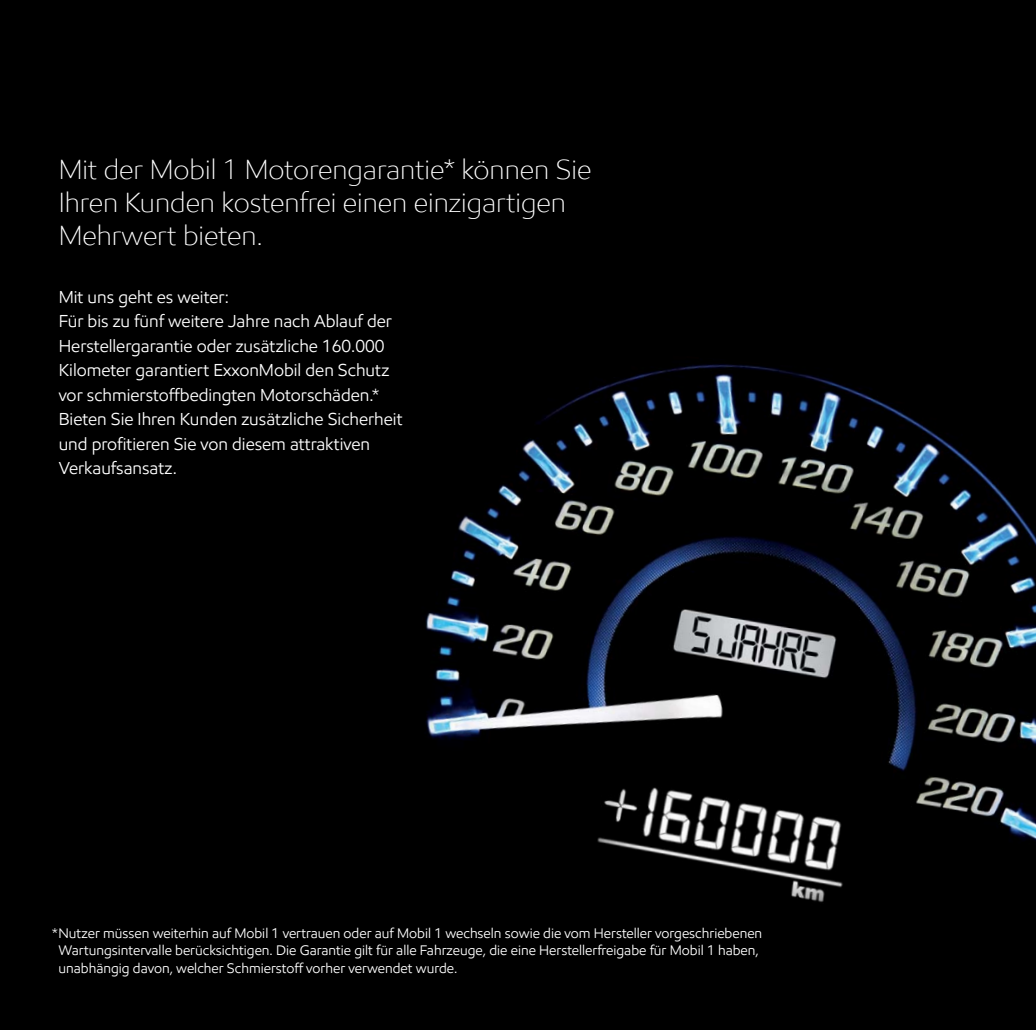
<style>
.page{position:relative;width:1036px;height:1030px;background:#000}
.page>*{position:absolute;margin:0;border:0;box-sizing:border-box;transform-origin:0 0}
.t1{font:300 28px/33.2px "E Mprint";color:#fff}
.t2{font:17.5px/24.5px "E Mprint";color:#fff}
.t3{font:14px/17.5px "E Mprint";color:#fff}
</style>
<div class="page">
<img style="left:425px;top:364px;width:611px;height:538px">
<h1 class="t1" style="left:59px;top:152px;width:534px">Mit der Mobil 1 Motorengarantie* können Sie<br>Ihren Kunden kostenfrei einen einzigartigen<br>Mehrwert bieten.</h1>
<p class="t2" style="left:59px;top:284px;width:345px">Mit uns geht es weiter:<br>Für bis zu fünf weitere Jahre nach Ablauf der Herstellergarantie oder zusätzliche 160.000<br>Kilometer garantiert ExxonMobil den Schutz vor schmierstoffbedingten Motorschäden.* Bieten Sie Ihren Kunden zusätzliche Sicherheit und profitieren Sie von diesem attraktiven Verkaufsansatz.</p>
<p class="t3" style="left:59px;top:924px;width:705px;text-indent:-6px">* Nutzer müssen weiterhin auf Mobil 1 vertrauen oder auf Mobil 1 wechseln sowie die vom Hersteller vorgeschriebenen<br>Wartungsintervalle berücksichtigen. Die Garantie gilt für alle Fahrzeuge, die eine Herstellerfreigabe für Mobil 1 haben, unabhängig davon, welcher Schmierstoff vorher verwendet wurde.</p>
</div>
